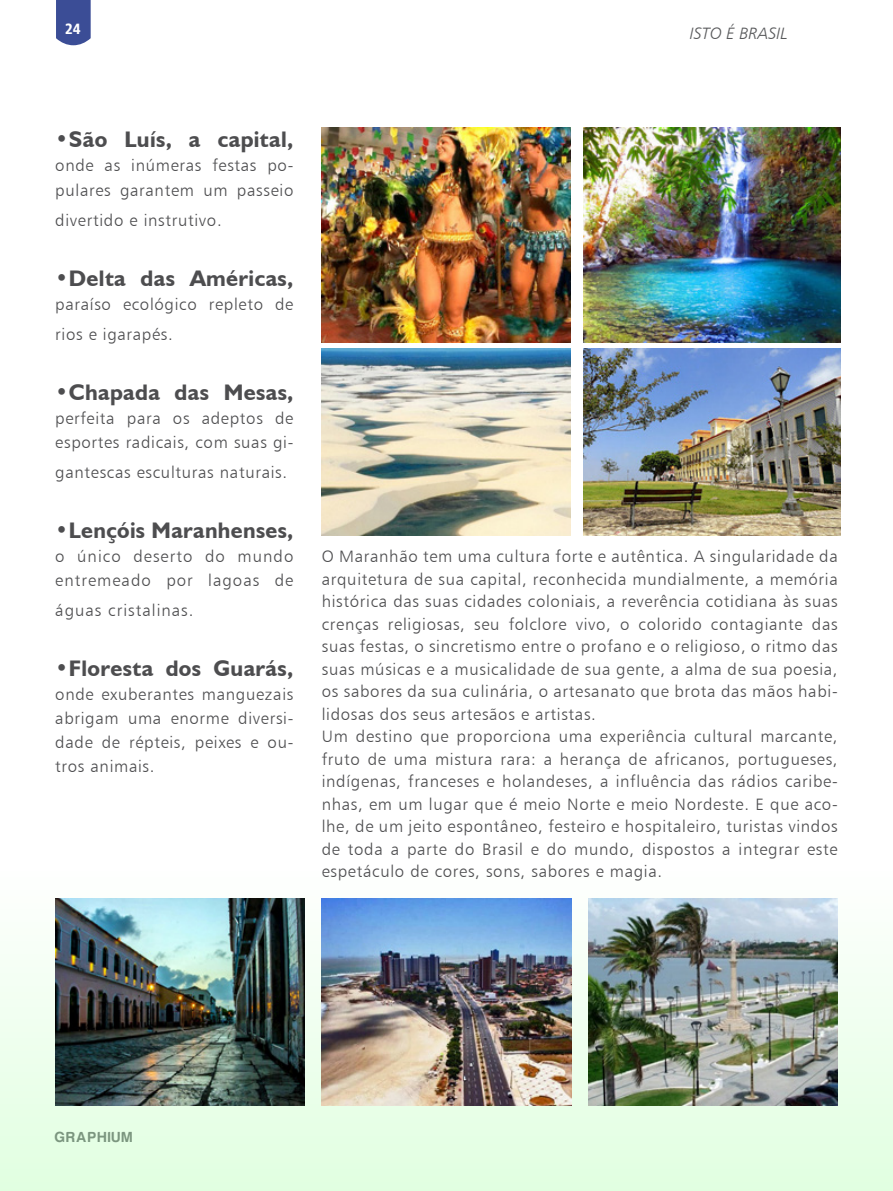
<style>
.page{position:relative;width:893px;height:1191px;background:#fff}
.page>*{position:absolute;margin:0;border:0;box-sizing:border-box;transform-origin:0 0}
.t1{font:700 22.5px "Humanist 521 BT";letter-spacing:.015em;color:#4d4d4f}
.t2{font:16.5px/22.5px "Humanist 777 BT Light B";letter-spacing:.04em;color:#4d4d4f}
.t3{font:16.5px/24px "Humanist 777 BT Light B";letter-spacing:.06em;color:#4d4d4f}
.t4{font:16.5px "Humanist 777 BT Light Italic B";color:#58595b}
.t5{font:700 15px "Harabara";letter-spacing:.1em;color:#808285}
.t6{font:15px "Humanist 777 BT Black Condensed B";color:#fff}
</style>
<div class="page">
<svg style="left:56px;top:0;width:35px;height:45px;background:#45569b"></svg>
<div style="left:0;top:694px;width:893px;height:497px;background:linear-gradient(to bottom,#fff,#e4ffe4)"></div>
<img style="left:584px;top:128px;width:257px;height:214px">
<img style="left:322px;top:348px;width:249px;height:187px">
<img style="left:55px;top:899px;width:250px;height:207px">
<img style="left:322px;top:899px;width:249px;height:207px">
<img style="left:588px;top:899px;width:250px;height:207px">
<img style="left:322px;top:128px;width:249px;height:214px">
<img style="left:584px;top:348px;width:257px;height:187px">
<p class="t6" style="left:65px;top:19px;width:17px">24</p>
<p class="t4" style="left:690px;top:23px;width:100px">ISTO É BRASIL</p>
<h1 class="t1" style="left:55px;top:126px;width:240px">•São Luís, a capital,</h1>
<p class="t2" style="left:55px;top:153px;width:240px;line-height:24px">onde as inúmeras festas po&shy;pulares garantem um passeio</p>
<p class="t2" style="left:55px;top:208px;width:168px">divertido e instrutivo.</p>
<h1 class="t1" style="left:55px;top:264px;width:240px">•Delta das Américas,</h1>
<p class="t2" style="left:55px;top:288px;width:240px;line-height:30px">paraíso ecológico repleto de rios e igarapés.</p>
<h1 class="t1" style="left:55px;top:378px;width:240px">•Chapada das Mesas,</h1>
<p class="t2" style="left:55px;top:405px;width:240px;line-height:24px">perfeita para os adeptos de esportes radicais, com suas gi-</p>
<p class="t2" style="left:55px;top:460px;width:233px">gantescas esculturas naturais.</p>
<h1 class="t1" style="left:55px;top:516px;width:240px">•Lençóis Maranhenses,</h1>
<p class="t3" style="left:55px;top:543px;width:240px">o único deserto do mundo entremeado por lagoas de</p>
<p class="t3" style="left:55px;top:597px;width:140px">águas cristalinas.</p>
<h1 class="t1" style="left:55px;top:654px;width:240px">•Floresta dos Guarás,</h1>
<p class="t2" style="left:55px;top:681px;width:240px;line-height:24px;text-align:justify">onde exuberantes manguezais abrigam uma enorme diversi&shy;dade de répteis, peixes e ou&shy;tros animais.</p>
<p class="t2" style="left:322px;top:545px;width:517px">O Maranhão tem uma cultura forte e autêntica. A singularidade da arquitetura de sua capital, reconhecida mundialmente, a memória histórica das suas cidades coloniais, a reverência cotidiana às suas crenças religiosas, seu folclore vivo, o colorido contagiante das suas festas, o sincretismo entre o profano e o religioso, o ritmo das suas músicas e a musicalidade de sua gente, a alma de sua poesia, os sabores da sua culinária, o artesanato que brota das mãos habi&shy;lidosas dos seus artesãos e artistas.<br>Um destino que proporciona uma experiência cultural marcante, fruto de uma mistura rara: a herança de africanos, portugueses, indígenas, franceses e holandeses, a influência das rádios caribe&shy;nhas, em um lugar que é meio Norte e meio Nordeste. E que aco&shy;lhe, de um jeito espontâneo, festeiro e hospitaleiro, turistas vindos de toda a parte do Brasil e do mundo, dispostos a integrar este espetáculo de cores, sons, sabores e magia.</p>
<p class="t5" style="left:55px;top:1129px;width:79px">GRAPHIUM</p>
</div>
